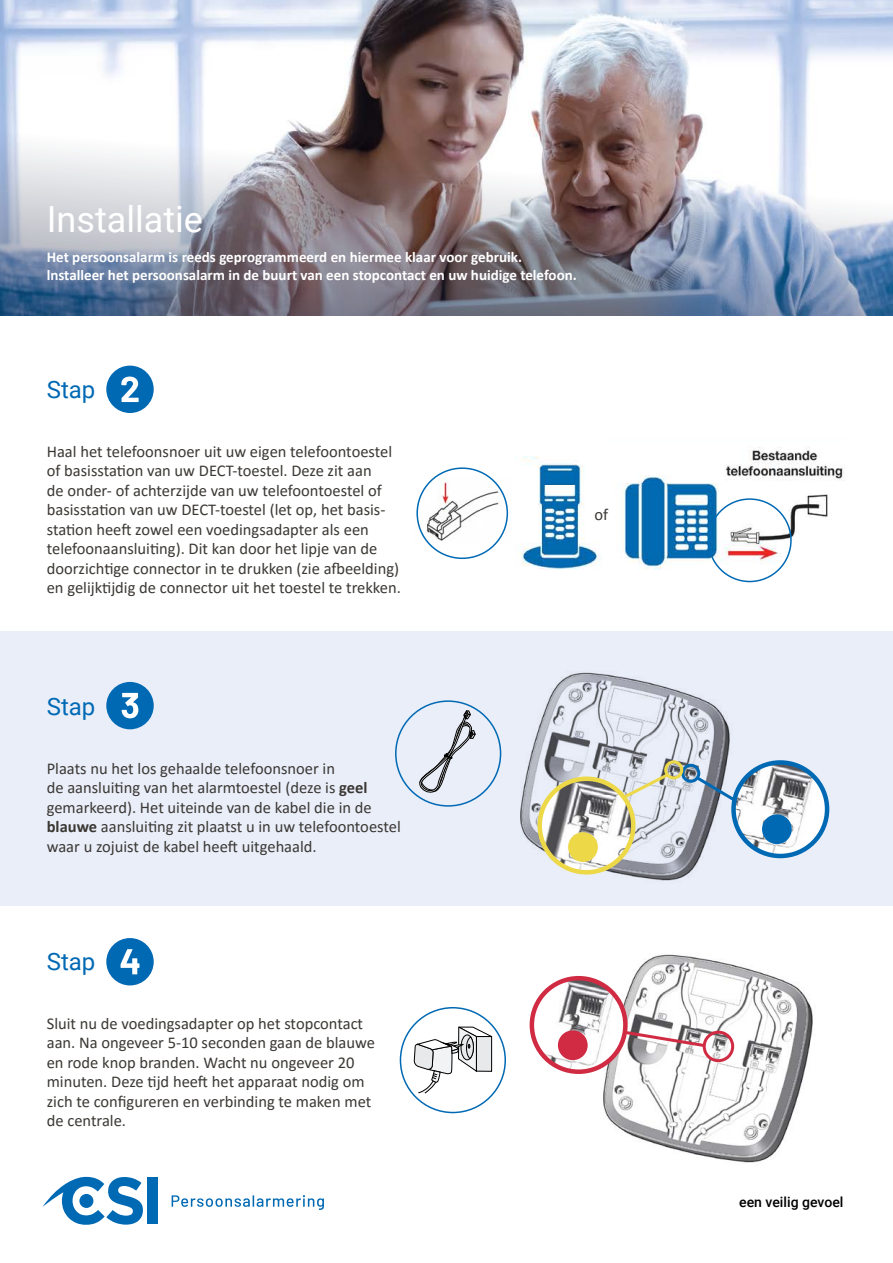
<style>
.page{position:relative;width:893px;height:1263px;background:#fff}
.page>*{position:absolute;margin:0;border:0;box-sizing:border-box;transform-origin:0 0}
.t1{font:36px "Roboto";color:#fff}
.t2{font:24px "Roboto";color:#0069b4}
.t3{font:16.5px/19.5px "Calibri";color:#3b3834}
.t4{font:700 15px/18px "Calibri";color:#fff}
.t5{font:500 14.1px "Roboto";color:#000}
.s1{font-weight:700}
</style>
<div class="page">
<div style="left:106px;top:366px;width:48px;height:47px;background:#0069b4;border-radius:50%"></div>
<img style="left:0;top:0;width:893px;height:316px">
<div style="left:0;top:631px;width:893px;height:275px;background:#e9eef9"></div>
<img style="left:621px;top:447px;width:224px;height:123px">
<img style="left:519px;top:457px;width:82px;height:113px">
<svg style="left:121px;top:377px;width:18px;height:25px"></svg>
<div style="left:106px;top:682px;width:48px;height:47px;background:#0069b4;border-radius:50%"></div>
<svg style="left:122px;top:693px;width:16px;height:25px"></svg>
<div style="left:106px;top:938px;width:48px;height:47px;background:#0069b4;border-radius:50%"></div>
<svg style="left:121px;top:949px;width:18px;height:25px"></svg>
<img style="left:419px;top:477px;width:90px;height:66px">
<div style="left:416px;top:467px;width:92px;height:92px;border:2px solid #0069b4;border-radius:50%"></div>
<div style="left:708px;top:498px;width:84px;height:84px;border:2px solid #0069b4;border-radius:50%"></div>
<img style="left:455px;top:672px;width:347px;height:209px">
<img style="left:529px;top:954px;width:284px;height:209px">
<div style="left:681px;top:764px;width:19px;height:19px;border:3px solid #0069b4;border-radius:50%"></div>
<div style="left:664px;top:760px;width:19px;height:19px;border:3px solid #edd848;border-radius:50%"></div>
<svg style="left:619px;top:1024px;width:88px;height:25px"></svg>
<div style="left:703px;top:1031px;width:31px;height:31px;border:3px solid #d02b43;border-radius:50%"></div>
<svg style="left:692px;top:773px;width:49px;height:33px"></svg>
<img style="left:733px;top:762px;width:94px;height:94px;border-radius:47px">
<div style="left:731px;top:760px;width:98px;height:98px;border:4px solid #0069b4;border-radius:50%"></div>
<img style="left:540px;top:779px;width:93px;height:93px;border-radius:47px">
<div style="left:537px;top:776px;width:98px;height:98px;border:4px solid #edd848;border-radius:50%"></div>
<svg style="left:620px;top:771px;width:52px;height:30px"></svg>
<svg style="left:418px;top:709px;width:58px;height:85px"></svg>
<div style="left:395px;top:700px;width:106px;height:107px;border:2px solid #0069b4;border-radius:50%"></div>
<img style="left:532px;top:978px;width:93px;height:94px;border-radius:47px">
<div style="left:530px;top:976px;width:98px;height:98px;border:4px solid #d02b43;border-radius:50%"></div>
<div style="left:400px;top:1007px;width:106px;height:106px;border:2px solid #0069b4;border-radius:50%"></div>
<svg style="left:414px;top:1024px;width:78px;height:69px"></svg>
<div style="left:762px;top:814px;width:30px;height:30px;background:#0069b4;border-radius:50%"></div>
<div style="left:568px;top:832px;width:30px;height:30px;background:#edd848;border-radius:50%"></div>
<div style="left:558px;top:1030px;width:30px;height:30px;background:#d02b43;border-radius:50%"></div>
<svg style="left:172px;top:1195px;width:152px;height:15px"></svg>
<div style="left:147px;top:1178px;width:10px;height:46px;background:#0069b4"></div>
<svg style="left:43px;top:1177px;width:100px;height:48px"></svg>
<div style="left:79px;top:1194px;width:14px;height:14px;background:#0069b4;border-radius:50%"></div>
<h1 class="t1" style="left:47px;top:194px;width:158px">Installatie</h1>
<p class="t4" style="left:47px;top:248px;width:531px">Het persoonsalarm is reeds geprogrammeerd en hiermee klaar voor gebruik. lnstalleer het persoonsalarm in de buurt van een stopcontact en uw huidige telefoon.</p>
<h2 class="t2" style="left:47px;top:373px;width:50px">Stap</h2>
<p class="t3" style="left:47px;top:441px;width:356px">Haal het telefoonsnoer uit uw eigen telefoontoestel of basisstation van uw DECT-toestel. Deze zit aan<br>de onder- of achterzijde van uw telefoontoestel of basisstation van uw DECT-toestel (let op, het basis&shy;station heeft zowel een voedingsadapter als een telefoonaansluiting). Dit kan door het lipje van de doorzichtige connector in te drukken (zie afbeelding) en gelijktijdig de connector uit het toestel te trekken.</p>
<p class="t3" style="left:594px;top:505px;width:15px">of</p>
<h2 class="t2" style="left:47px;top:690px;width:50px">Stap</h2>
<p class="t3" style="left:47px;top:758px;width:356px">Plaats nu het los gehaalde telefoonsnoer in<br>de aansluiting van het alarmtoestel (deze is <span class="s1">geel </span>gemarkeerd). Het uiteinde van de kabel die in de <span class="s1">blauwe</span> aansluiting zit plaatst u in uw telefoontoestel waar u zojuist de kabel heeft uitgehaald.</p>
<h2 class="t2" style="left:47px;top:945px;width:50px">Stap</h2>
<p class="t3" style="left:47px;top:1013px;width:330px">Sluit nu de voedingsadapter op het stopcontact aan. Na ongeveer 5-10 seconden gaan de blauwe en rode knop branden. Wacht nu ongeveer 20 minuten. Deze tijd heeft het apparaat nodig om zich te configureren en verbinding te maken met de centrale.</p>
<p class="t5" style="left:739px;top:1192px;width:106px">een veilig gevoel</p>
</div>
